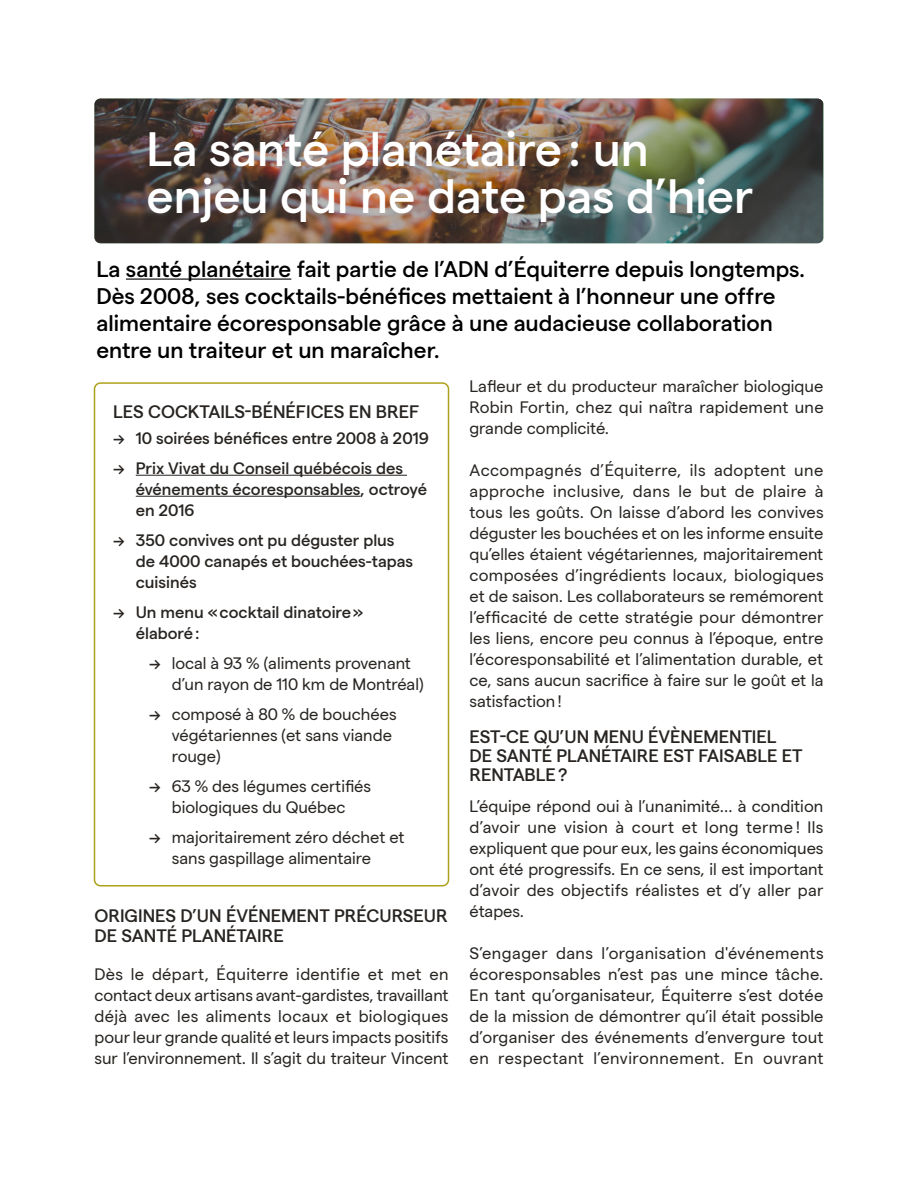
<style>
.page{position:relative;width:918px;height:1188px;background:#fff}
.page>*{position:absolute;margin:0;border:0;box-sizing:border-box;transform-origin:0 0}
.t1{font:500 48px/46.5px "Matter";color:#fff}
.t2{font:500 22.5px/27px "Matter";color:#000}
.t3{font:500 18px/19.5px "Matter";color:#272421}
.t4{font:16.5px/21px "Matter";color:#272421;text-align:justify}
.t5{font:500 16.5px/21px "Matter";color:#272421}
.s1{font-weight:500}
</style>
<div class="page">
<hr style="left:126px;top:279px;width:165px;height:1px;background:#000">
<hr style="left:136px;top:475px;width:271px;height:1px;background:#272421">
<hr style="left:136px;top:496px;width:224px;height:1px;background:#272421">
<div style="left:94px;top:382px;width:355px;height:504px;border:2px solid #ada11c;border-radius:6px"></div>
<img style="left:94px;top:99px;width:729px;height:144px;border-radius:6px">
<h1 class="t1" style="left:147px;top:122px;width:608px">La santé planétaire: un enjeu qui ne date pas d’hier</h1>
<p class="t2" style="left:96px;top:254px;width:710px">La santé planétaire fait partie de l’ADN d’Équiterre depuis longtemps.<br>Dès 2008, ses cocktails-bénéfices mettaient à l’honneur une offre alimentaire écoresponsable grâce à une audacieuse collaboration entre un traiteur et un maraîcher.</p>
<p class="t3" style="left:113px;top:400px;width:307px">LES COCKTAILS-BÉNÉFICES EN BREF</p>
<p class="t5" style="left:113px;top:426px;width:317px">→ 10 soirées bénéfices entre 2008 à 2019</p>
<p class="t5" style="left:136px;top:456px;width:293px;text-indent:-23px">→ Prix Vivat du Conseil québécois des événements écoresponsables, octroyé en 2016</p>
<p class="t5" style="left:136px;top:528px;width:279px;text-indent:-23px">→ 350 convives ont pu déguster plus de 4000 canapés et bouchées-tapas cuisinés</p>
<p class="t5" style="left:136px;top:600px;width:229px;text-indent:-23px">→ Un menu «cocktail dinatoire» élaboré:</p>
<p class="t4" style="left:172px;top:651px;width:253px;text-indent:-23px"><span class="s1">→</span> local à 93 % (aliments provenant d’un rayon de 110 km de Montréal)</p>
<p class="t4" style="left:172px;top:702px;width:226px;text-align:left;text-indent:-23px"><span class="s1">→</span> composé à 80 % de bouchées végétariennes (et sans viande rouge)</p>
<p class="t4" style="left:149px;top:774px;width:223px;text-align:center"><span class="s1">→</span> 63 % des légumes certifiés biologiques du Québec</p>
<p class="t4" style="left:172px;top:825px;width:234px;text-indent:-23px"><span class="s1">→</span> majoritairement zéro déchet et sans gaspillage alimentaire</p>
<p class="t3" style="left:94px;top:905px;width:355px">ORIGINES D’UN ÉVÉNEMENT PRÉCURSEUR<br>DE SANTÉ PLANÉTAIRE</p>
<p class="t4" style="left:94px;top:962px;width:356px">Dès le départ, Équiterre identifie et met en contact deux artisans avant-gardistes, travaillant déjà avec les aliments locaux et biologiques pour leur grande qualité et leurs impacts positifs sur l’environnement. Il s’agit du traiteur Vincent</p>
<p class="t4" style="left:469px;top:374px;width:356px">Lafleur et du producteur maraîcher biologique Robin Fortin, chez qui naîtra rapidement une grande complicité.</p>
<p class="t4" style="left:469px;top:458px;width:356px">Accompagnés d’Équiterre, ils adoptent une approche inclusive, dans le but de plaire à tous les goûts. On laisse d’abord les convives déguster les bouchées et on les informe ensuite qu’elles étaient végétariennes, majoritairement composées d’ingrédients locaux, biologiques et de saison. Les collaborateurs se remémorent l’efficacité de cette stratégie pour démontrer les liens, encore peu connus à l’époque, entre l’écoresponsabilité et l’alimentation durable, et ce, sans aucun sacrifice à faire sur le goût et la satisfaction!</p>
<p class="t3" style="left:470px;top:725px;width:335px">EST-CE QU’UN MENU ÉVÈNEMENTIEL<br>DE SANTÉ PLANÉTAIRE EST FAISABLE ET<br>RENTABLE?</p>
<p class="t4" style="left:470px;top:794px;width:356px">L’équipe répond oui à l’unanimité… à condition d’avoir une vision à court et long terme ! Ils expliquent que pour eux, les gains économiques ont été progressifs. En ce sens, il est important d’avoir des objectifs réalistes et d’y aller par étapes.</p>
<p class="t4" style="left:470px;top:941px;width:356px">S’engager dans l’organisation d'événements écoresponsables n’est pas une mince tâche.<br>En tant qu’organisateur, Équiterre s’est dotée de la mission de démontrer qu’il était possible d’organiser des événements d’envergure tout en respectant l’environnement. En ouvrant</p>
</div>
